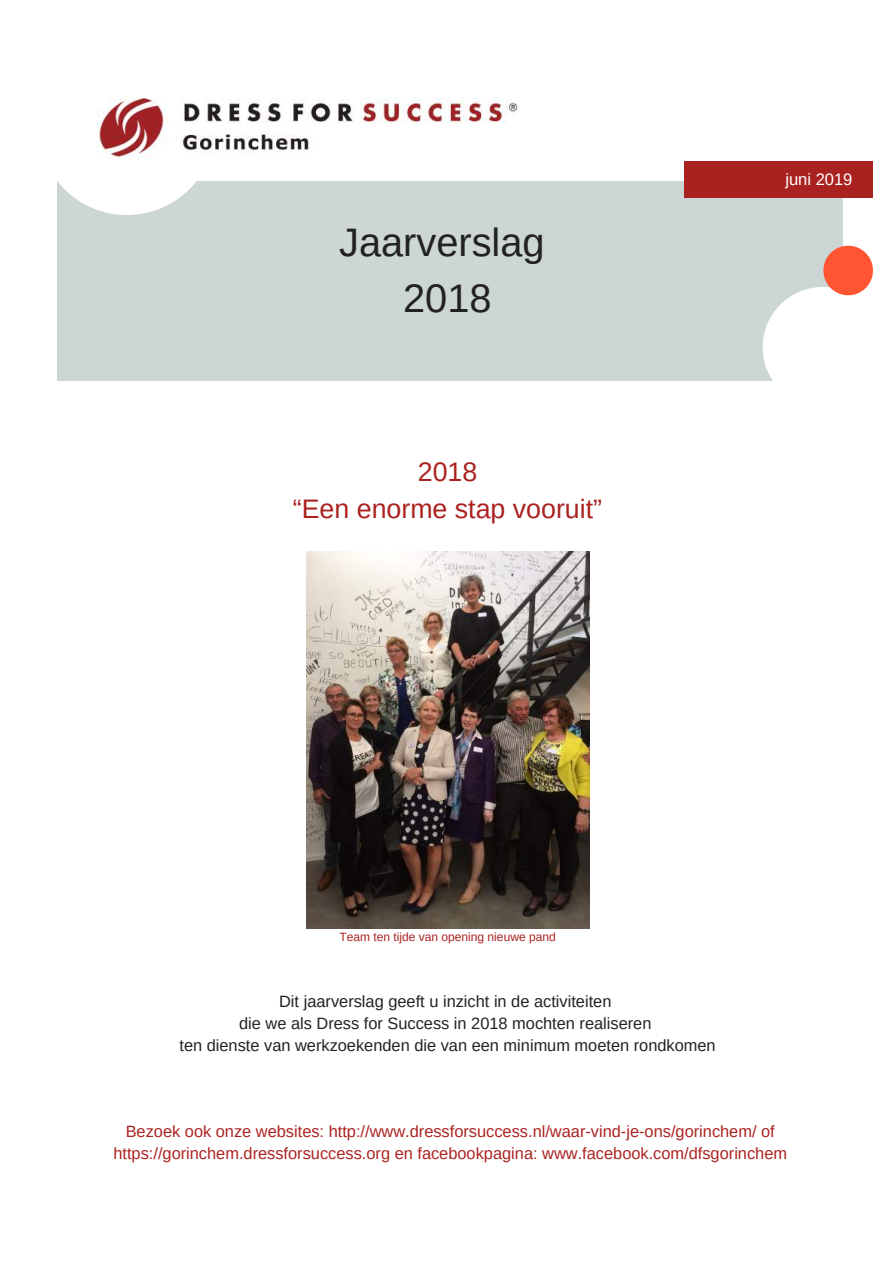
<style>
.page{position:relative;width:894px;height:1264px;background:#fff}
.page>*{position:absolute;margin:0;border:0;box-sizing:border-box;transform-origin:0 0}
.t1{font:39.75px/55.2px "Arimo";color:#222;text-align:center}
.t2{font:26.7px/36.8px "Arimo";color:#aa2220;text-align:center}
.t3{font:16.5px "Arimo";color:#fff}
.t4{font:16.35px/22.4px "Arimo";color:#aa2220;text-align:center}
.t5{font:16.35px/22.4px "Arimo";color:#222;text-align:center}
.t6{font:12px "Arimo";color:#aa2220}
</style>
<div class="page">
<div style="left:58px;top:181px;width:784px;height:199px;background:#ccd6d5"></div>
<div style="left:684px;top:161px;width:188px;height:36px;background:#aa2220"></div>
<svg style="left:57px;top:181px;width:140px;height:34px"></svg>
<img style="left:96px;top:98px;width:422px;height:62px">
<svg style="left:762px;top:246px;width:111px;height:135px"></svg>
<img style="left:306px;top:552px;width:283px;height:376px">
<h1 class="t1" style="left:339px;top:215px;width:207px">Jaarverslag<br>2018</h1>
<h2 class="t2" style="left:293px;top:454px;width:310px">2018<br>“Een enorme stap vooruit”</h2>
<p class="t3" style="left:785px;top:170px;width:69px">juni 2019</p>
<p class="t6" style="left:339px;top:929px;width:218px">Team ten tijde van opening nieuwe pand</p>
<p class="t5" style="left:179px;top:989px;width:537px">Dit jaarverslag geeft u inzicht in de activiteiten<br>die we als Dress for Success in 2018 mochten realiseren<br>ten dienste van werkzoekenden die van een minimum moeten rondkomen</p>
<p class="t4" style="left:113px;top:1120px;width:675px">Bezoek ook onze websites: http://www.dressforsuccess.nl/waar-vind-je-ons/gorinchem/ of https://gorinchem.dressforsuccess.org en facebookpagina: www.facebook.com/dfsgorinchem</p>
</div>
